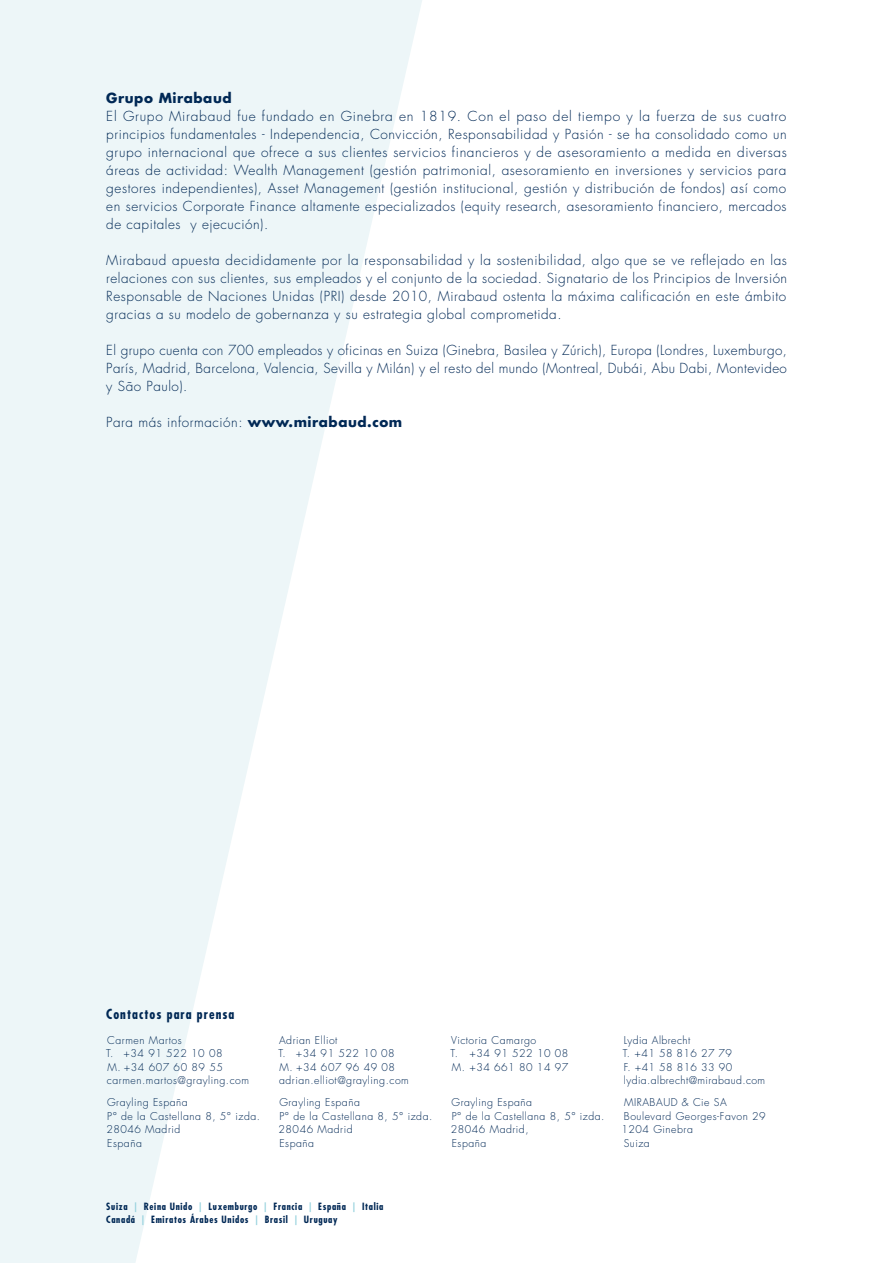
<style>
.page{position:relative;width:893px;height:1263px;background:#fff}
.page>*{position:absolute;margin:0;border:0;box-sizing:border-box;transform-origin:0 0}
.Texte_courant{font:300 13.5px/18px "Futura Std";letter-spacing:.04em;color:#002855;text-align:justify}
.Presse_Titre{font:700 condensed 13.5px "Futura Std";letter-spacing:.075em;color:#002855}
.Texte_courant-2{font:700 13.5px "Futura Std";letter-spacing:.04em;color:#002855}
.Presse_texte{font:300 10.5px/13.5px "Futura Std";letter-spacing:.05em;color:#002855}
.t1{font:700 condensed 9.75px/13.5px "Futura Std";letter-spacing:.07em;color:#002855}
.s1{font-weight:700}
.s2{color:#95d1dd}
</style>
<div class="page">
<svg style="left:0;top:0;width:422px;height:1263px;fill:#edf6f8"></svg>
<p class="Texte_courant-2" style="left:106px;top:89px;width:127px">Grupo Mirabaud</p>
<p class="Texte_courant" style="left:106px;top:108px;width:682px">El Grupo Mirabaud fue fundado en Ginebra en 1819. Con el paso del tiempo y la fuerza de sus cuatro principios fundamentales - Independencia, Convicción, Responsabilidad y Pasión - se ha consolidado como un grupo internacional que ofrece a sus clientes servicios financieros y de asesoramiento a medida en diversas áreas de actividad: Wealth Management (gestión patrimonial, asesoramiento en inversiones y servicios para gestores independientes), Asset Management (gestión institucional, gestión y distribución de fondos) así como en servicios Corporate Finance altamente especializados (equity research, asesoramiento financiero, mercados de capitales y ejecución).</p>
<p class="Texte_courant" style="left:106px;top:252px;width:682px">Mirabaud apuesta decididamente por la responsabilidad y la sostenibilidad, algo que se ve reflejado en las relaciones con sus clientes, sus empleados y el conjunto de la sociedad. Signatario de los Principios de Inversión Responsable de Naciones Unidas (PRI) desde 2010, Mirabaud ostenta la máxima calificación en este ámbito gracias a su modelo de gobernanza y su estrategia global comprometida.</p>
<p class="Texte_courant" style="left:106px;top:342px;width:682px">El grupo cuenta con 700 empleados y oficinas en Suiza (Ginebra, Basilea y Zúrich), Europa (Londres, Luxemburgo, París, Madrid, Barcelona, Valencia, Sevilla y Milán) y el resto del mundo (Montreal, Dubái, Abu Dabi, Montevideo y São Paulo).</p>
<p class="Texte_courant" style="left:106px;top:414px;width:298px">Para más información: <span class="s1">www.mirabaud.com</span></p>
<p class="Presse_Titre" style="left:106px;top:1005px;width:130px">Contactos para prensa</p>
<p class="Presse_texte" style="left:106px;top:1033px;width:144px">Carmen Martos<br>T. +34 91 522 10 08<br>M. +34 607 60 89 55 carmen.martos@grayling.com</p>
<p class="Presse_texte" style="left:106px;top:1096px;width:155px">Grayling España<br>P° de la Castellana 8, 5° izda.<br>28046 Madrid<br>España</p>
<p class="Presse_texte" style="left:278px;top:1033px;width:132px">Adrian Elliot<br>T. +34 91 522 10 08<br>M. +34 607 96 49 08 adrian.elliot@grayling.com</p>
<p class="Presse_texte" style="left:279px;top:1096px;width:155px">Grayling España<br>P° de la Castellana 8, 5° izda.<br>28046 Madrid<br>España</p>
<p class="Presse_texte" style="left:451px;top:1033px;width:119px">Victoria Camargo<br>T. +34 91 522 10 08<br>M. +34 661 80 14 97</p>
<p class="Presse_texte" style="left:451px;top:1096px;width:155px">Grayling España<br>P° de la Castellana 8, 5° izda.<br>28046 Madrid,<br>España</p>
<p class="Presse_texte" style="left:623px;top:1033px;width:144px">Lydia Albrecht<br>T. +41 58 816 27 79<br>F. +41 58 816 33 90 lydia.albrecht@mirabaud.com</p>
<p class="Presse_texte" style="left:621px;top:1096px;width:146px">MIRABAUD &amp; Cie SA<br>Boulevard Georges-Favon 29<br>1204 Ginebra<br>Suiza</p>
<p class="t1" style="left:106px;top:1199px;width:279px">Suiza <span class="s2">|</span> Reina Unido <span class="s2">|</span> Luxemburgo <span class="s2">|</span> Francia <span class="s2">|</span> España <span class="s2">|</span> Italia<br>Canadá <span class="s2">|</span> Emiratos Árabes Unidos <span class="s2">|</span> Brasil <span class="s2">|</span> Uruguay</p>
</div>
